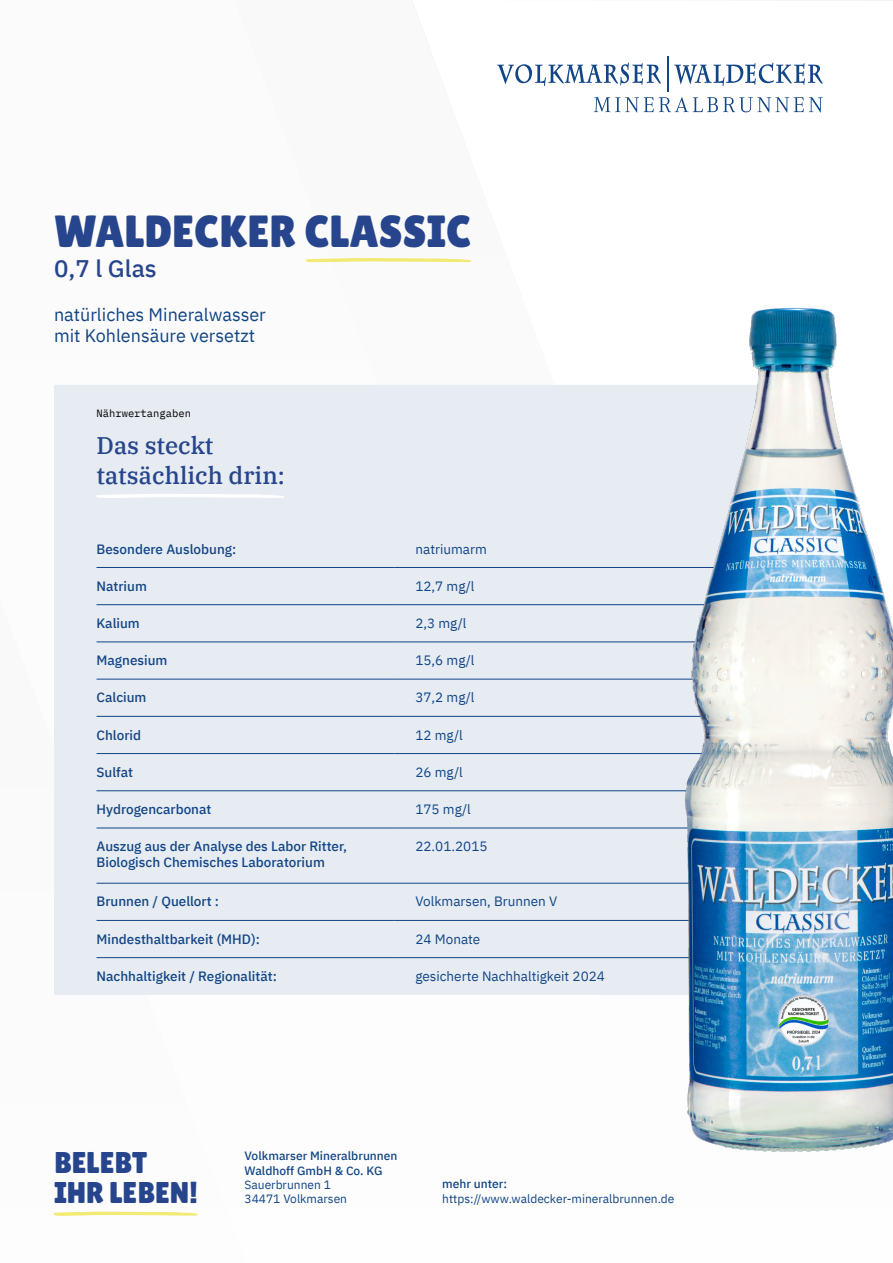
<style>
.page{position:relative;width:893px;height:1263px;background:#fff}
.page>*{position:absolute;margin:0;border:0;box-sizing:border-box;transform-origin:0 0}
.t1{font:45px "Lilita One";color:#27458c}
.t2{font:30px/30px "Lilita One";color:#27458c}
.t3{font:500 24px/30px "IBM Plex Serif";color:#27458c}
.t4{font:500 24px "IBM Plex Sans";color:#27458c}
.t5{font:18px/21.6px "IBM Plex Sans";color:#124585}
.t6{font:500 13.5px/16.2px "IBM Plex Sans";color:#124585}
.t7{font:13.5px "IBM Plex Sans";color:#124585}
.t8{font:12px/14.4px "IBM Plex Sans";color:#124585}
.t9{font:500 12px/14.4px "IBM Plex Sans";color:#124585}
.t10{font:10.5px "IBM Plex Mono";color:#000}
</style>
<div class="page">
<svg style="left:674px;top:63px;width:149px;height:23px"></svg>
<svg style="left:594px;top:97px;width:229px;height:16px"></svg>
<svg style="left:497px;top:63px;width:164px;height:23px"></svg>
<hr style="left:667px;top:57px;width:1px;height:35px;background:#124585">
<svg style="left:54px;top:1212px;width:143px;height:4px"></svg>
<div style="left:54px;top:385px;width:570px;height:610px;background:#e7ecf3"></div>
<hr style="left:97px;top:567px;width:297px;height:1px;background:#124585">
<hr style="left:394px;top:567px;width:425px;height:1px;background:#124585">
<hr style="left:97px;top:604px;width:297px;height:1px;background:#124585">
<hr style="left:394px;top:604px;width:425px;height:1px;background:#124585">
<hr style="left:97px;top:642px;width:297px;height:1px;background:#124585">
<hr style="left:394px;top:642px;width:425px;height:1px;background:#124585">
<hr style="left:97px;top:679px;width:297px;height:1px;background:#124585">
<hr style="left:394px;top:679px;width:425px;height:1px;background:#124585">
<hr style="left:97px;top:716px;width:297px;height:1px;background:#124585">
<hr style="left:394px;top:716px;width:425px;height:1px;background:#124585">
<hr style="left:97px;top:753px;width:297px;height:1px;background:#124585">
<hr style="left:394px;top:753px;width:425px;height:1px;background:#124585">
<hr style="left:97px;top:790px;width:297px;height:1px;background:#124585">
<hr style="left:394px;top:790px;width:425px;height:1px;background:#124585">
<hr style="left:97px;top:828px;width:297px;height:1px;background:#124585">
<hr style="left:394px;top:828px;width:425px;height:1px;background:#124585">
<hr style="left:97px;top:883px;width:297px;height:1px;background:#124585">
<hr style="left:394px;top:883px;width:425px;height:1px;background:#124585">
<hr style="left:97px;top:920px;width:297px;height:1px;background:#124585">
<hr style="left:394px;top:920px;width:425px;height:1px;background:#124585">
<hr style="left:97px;top:957px;width:297px;height:1px;background:#124585">
<hr style="left:394px;top:957px;width:425px;height:1px;background:#124585">
<svg style="left:96px;top:494px;width:188px;height:4px"></svg>
<svg style="left:306px;top:258px;width:165px;height:4px"></svg>
<img style="left:624px;top:307px;width:269px;height:845px">
<img style="left:686px;top:308px;width:95px;height:841px">
<h1 class="t1" style="left:54px;top:205px;width:419px">WALDECKER CLASSIC</h1>
<h3 class="t4" style="left:54px;top:249px;width:104px">0,7 l Glas</h3>
<h3 class="t5" style="left:54px;top:302px;width:213px">natürliches Mineralwasser mit Kohlensäure versetzt</h3>
<p class="t10" style="left:97px;top:405px;width:96px">Nährwertangaben</p>
<h3 class="t3" style="left:97px;top:429px;width:190px">Das steckt tatsächlich drin:</h3>
<p class="t6" style="left:97px;top:539px;width:141px">Besondere Auslobung:</p>
<p class="t7" style="left:415px;top:538px;width:73px">natriumarm</p>
<p class="t6" style="left:97px;top:577px;width:52px">Natrium</p>
<p class="t7" style="left:415px;top:576px;width:61px">12,7 mg/l</p>
<p class="t6" style="left:97px;top:614px;width:45px">Kalium</p>
<p class="t7" style="left:415px;top:613px;width:53px">2,3 mg/l</p>
<p class="t6" style="left:97px;top:651px;width:72px">Magnesium</p>
<p class="t7" style="left:415px;top:650px;width:61px">15,6 mg/l</p>
<p class="t6" style="left:97px;top:688px;width:52px">Calcium</p>
<p class="t7" style="left:415px;top:687px;width:61px">37,2 mg/l</p>
<p class="t6" style="left:97px;top:726px;width:46px">Chlorid</p>
<p class="t7" style="left:415px;top:724px;width:49px">12 mg/l</p>
<p class="t6" style="left:97px;top:763px;width:38px">Sulfat</p>
<p class="t7" style="left:415px;top:762px;width:49px">26 mg/l</p>
<p class="t6" style="left:97px;top:800px;width:116px">Hydrogencarbonat</p>
<p class="t7" style="left:415px;top:799px;width:57px">175 mg/l</p>
<p class="t6" style="left:97px;top:837px;width:252px">Auszug aus der Analyse des Labor Ritter,<br>Biologisch Chemisches Laboratorium</p>
<p class="t7" style="left:415px;top:836px;width:74px">22.01.2015</p>
<p class="t6" style="left:97px;top:892px;width:124px">Brunnen / Quellort :</p>
<p class="t7" style="left:415px;top:891px;width:143px">Volkmarsen, Brunnen V</p>
<p class="t6" style="left:97px;top:930px;width:165px">Mindesthaltbarkeit (MHD):</p>
<p class="t7" style="left:415px;top:928px;width:66px">24 Monate</p>
<p class="t6" style="left:97px;top:967px;width:182px">Nachhaltigkeit / Regionalität:</p>
<p class="t7" style="left:415px;top:966px;width:191px">gesicherte Nachhaltigkeit 2024</p>
<h2 class="t2" style="left:54px;top:1148px;width:146px">BELEBT<br>IHR LEBEN!</h2>
<p class="t9" style="left:244px;top:1148px;width:154px">Volkmarser Mineralbrunnen<br>Waldhoff GmbH &amp; Co. KG</p>
<p class="t8" style="left:244px;top:1176px;width:104px">Sauerbrunnen 1<br>34471 Volkmarsen</p>
<p class="t9" style="left:442px;top:1176px;width:66px">mehr unter:</p>
<p class="t8" style="left:442px;top:1190px;width:234px">https://www.waldecker-mineralbrunnen.de</p>
</div>
